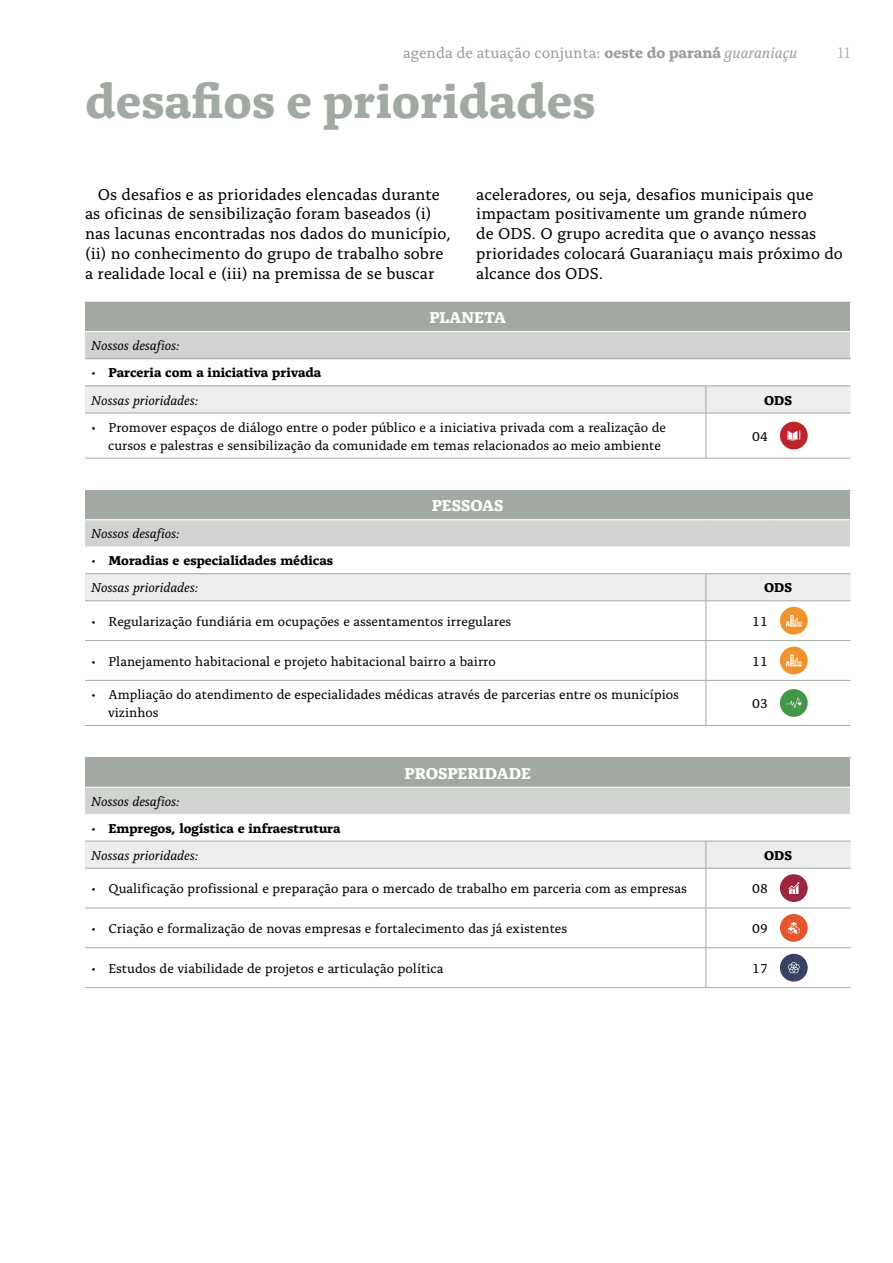
<style>
.page{position:relative;width:893px;height:1263px;background:#fff}
.page>*{position:absolute;margin:0;border:0;box-sizing:border-box;transform-origin:0 0}
.t1{font:700 49.5px "Alda OT";color:#a1aaa2}
.t2{font:300 21px "Alda OT";color:#9d9d9c}
.t3{font:16.5px/19.8px "Alda OT";color:#000}
.t4{font:700 16.5px "Alda OT";color:#fff}
.t5{font:15.6px "Alda OT";color:#9d9d9c}
.t6{font:13.5px/18px "Alda OT";color:#000}
.t7{font:700 13.5px/27.2px "Alda OT";color:#000}
.t8{font:italic 13.5px "Alda OT";color:#000}
.s1{font-weight:700}
.s2{font-style:italic}
.s3{font-weight:400}
.s4{font-weight:400;font-style:italic}
</style>
<div class="page">
<div style="left:85px;top:302px;width:765px;height:30px;background:#a1aaa2"></div>
<div style="left:85px;top:332px;width:765px;height:27px;background:#d0d3cf"></div>
<svg style="left:85px;top:386px;width:765px;height:27px;background:#e9eae9"></svg>
<hr style="left:85px;top:413px;width:621px;height:1px;background:#a1aaa2">
<hr style="left:705px;top:413px;width:1px;height:45px;background:#a1aaa2">
<hr style="left:85px;top:458px;width:621px;height:1px;background:#a1aaa2">
<hr style="left:706px;top:458px;width:68px;height:1px;background:#a1aaa2">
<hr style="left:774px;top:458px;width:76px;height:1px;background:#a1aaa2">
<hr style="left:706px;top:413px;width:68px;height:1px;background:#a1aaa2">
<hr style="left:774px;top:413px;width:76px;height:1px;background:#a1aaa2">
<hr style="left:774px;top:302px;width:77px;height:1px;background:#a1aaa2">
<hr style="left:85px;top:331px;width:621px;height:1px;background:#fff">
<hr style="left:706px;top:331px;width:68px;height:1px;background:#fff">
<hr style="left:774px;top:331px;width:77px;height:1px;background:#fff">
<hr style="left:85px;top:385px;width:621px;height:1px;background:#a1aaa2">
<hr style="left:706px;top:385px;width:68px;height:1px;background:#a1aaa2">
<hr style="left:774px;top:385px;width:76px;height:1px;background:#a1aaa2">
<hr style="left:85px;top:358px;width:621px;height:1px;background:#a1aaa2">
<hr style="left:706px;top:358px;width:68px;height:1px;background:#a1aaa2">
<hr style="left:774px;top:358px;width:77px;height:1px;background:#a1aaa2">
<svg style="left:780px;top:422px;width:28px;height:27px"></svg>
<div style="left:85px;top:490px;width:765px;height:30px;background:#a1aaa2"></div>
<div style="left:85px;top:520px;width:765px;height:27px;background:#d0d3cf"></div>
<hr style="left:85px;top:546px;width:621px;height:1px;background:#fff">
<hr style="left:706px;top:546px;width:68px;height:1px;background:#fff">
<hr style="left:774px;top:546px;width:77px;height:1px;background:#fff">
<hr style="left:85px;top:573px;width:621px;height:1px;background:#a1aaa2">
<div style="left:85px;top:574px;width:765px;height:26px;background:#ecedec"></div>
<hr style="left:85px;top:600px;width:621px;height:1px;background:#a1aaa2">
<hr style="left:705px;top:601px;width:1px;height:39px;background:#a1aaa2">
<hr style="left:85px;top:640px;width:621px;height:1px;background:#a1aaa2">
<hr style="left:706px;top:640px;width:68px;height:1px;background:#a1aaa2">
<hr style="left:705px;top:641px;width:1px;height:39px;background:#a1aaa2">
<hr style="left:774px;top:640px;width:76px;height:1px;background:#a1aaa2">
<hr style="left:85px;top:680px;width:621px;height:1px;background:#a1aaa2">
<hr style="left:706px;top:680px;width:68px;height:1px;background:#a1aaa2">
<hr style="left:705px;top:681px;width:1px;height:44px;background:#a1aaa2">
<hr style="left:774px;top:680px;width:76px;height:1px;background:#a1aaa2">
<hr style="left:85px;top:725px;width:621px;height:1px;background:#a1aaa2">
<hr style="left:706px;top:725px;width:68px;height:1px;background:#a1aaa2">
<hr style="left:774px;top:725px;width:76px;height:1px;background:#a1aaa2">
<hr style="left:706px;top:573px;width:68px;height:1px;background:#a1aaa2">
<hr style="left:774px;top:573px;width:76px;height:1px;background:#a1aaa2">
<hr style="left:706px;top:600px;width:68px;height:1px;background:#a1aaa2">
<hr style="left:774px;top:600px;width:76px;height:1px;background:#a1aaa2">
<hr style="left:774px;top:490px;width:77px;height:1px;background:#a1aaa2">
<hr style="left:85px;top:519px;width:621px;height:1px;background:#fff">
<hr style="left:706px;top:519px;width:68px;height:1px;background:#fff">
<hr style="left:774px;top:519px;width:77px;height:1px;background:#fff">
<svg style="left:780px;top:607px;width:28px;height:28px"></svg>
<svg style="left:780px;top:647px;width:28px;height:27px"></svg>
<svg style="left:780px;top:689px;width:28px;height:28px"></svg>
<div style="left:85px;top:758px;width:765px;height:29px;background:#a1aaa2"></div>
<div style="left:85px;top:787px;width:765px;height:27px;background:#d0d3cf"></div>
<div style="left:85px;top:841px;width:765px;height:27px;background:#ecedec"></div>
<hr style="left:85px;top:868px;width:621px;height:1px;background:#a1aaa2">
<hr style="left:705px;top:868px;width:1px;height:40px;background:#a1aaa2">
<hr style="left:85px;top:908px;width:621px;height:1px;background:#a1aaa2">
<hr style="left:706px;top:908px;width:68px;height:1px;background:#a1aaa2">
<hr style="left:705px;top:908px;width:1px;height:39px;background:#a1aaa2">
<hr style="left:774px;top:908px;width:76px;height:1px;background:#a1aaa2">
<hr style="left:85px;top:947px;width:621px;height:1px;background:#a1aaa2">
<hr style="left:706px;top:947px;width:68px;height:1px;background:#a1aaa2">
<hr style="left:705px;top:948px;width:1px;height:39px;background:#a1aaa2">
<hr style="left:774px;top:947px;width:76px;height:1px;background:#a1aaa2">
<hr style="left:85px;top:987px;width:621px;height:1px;background:#a1aaa2">
<hr style="left:706px;top:987px;width:68px;height:1px;background:#a1aaa2">
<hr style="left:774px;top:987px;width:76px;height:1px;background:#a1aaa2">
<hr style="left:706px;top:841px;width:68px;height:1px;background:#a1aaa2">
<hr style="left:774px;top:841px;width:76px;height:1px;background:#a1aaa2">
<hr style="left:706px;top:868px;width:68px;height:1px;background:#a1aaa2">
<hr style="left:774px;top:868px;width:76px;height:1px;background:#a1aaa2">
<hr style="left:85px;top:757px;width:621px;height:1px;background:#a1aaa2">
<hr style="left:706px;top:757px;width:68px;height:1px;background:#a1aaa2">
<hr style="left:774px;top:757px;width:77px;height:1px;background:#a1aaa2">
<hr style="left:85px;top:787px;width:621px;height:1px;background:#fff">
<hr style="left:706px;top:787px;width:68px;height:1px;background:#fff">
<hr style="left:774px;top:787px;width:77px;height:1px;background:#fff">
<svg style="left:780px;top:874px;width:28px;height:28px"></svg>
<svg style="left:780px;top:914px;width:28px;height:28px"></svg>
<svg style="left:780px;top:954px;width:28px;height:27px"></svg>
<p class="t5" style="left:403px;top:47px;width:396px">agenda de atuação conjunta: <span class="s1">oeste do paraná</span> <span class="s2">guaraniaçu</span></p>
<h2 class="t2" style="left:837px;top:43px;width:14px">11</h2>
<h1 class="t1" style="left:85px;top:81px;width:512px">desafios e prioridades</h1>
<p class="t3" style="left:85px;top:186px;width:367px;text-indent:13px">Os desafios e as prioridades elencadas durante as oficinas de sensibilização foram baseados (i) nas lacunas encontradas nos dados do município, (ii) no conhecimento do grupo de trabalho sobre a realidade local e (iii) na premissa de se buscar</p>
<p class="t3" style="left:476px;top:186px;width:368px">aceleradores, ou seja, desafios municipais que impactam positivamente um grande número<br>de ODS. O grupo acredita que o avanço nessas prioridades colocará Guaraniaçu mais próximo do alcance dos ODS.</p>
<p class="t4" style="left:429px;top:311px;width:78px">PLANETA</p>
<p class="t8" style="left:91px;top:340px;width:90px">Nossos desafios:</p>
<p class="t7" style="left:91px;top:360px;width:232px"><span class="s3">•</span> Parceria com a iniciativa privada<br><span class="s4">Nossas prioridades:</span></p>
<p class="t7" style="left:764px;top:388px;width:29px">ODS</p>
<p class="t6" style="left:108px;top:419px;width:559px;text-indent:-17px">• Promover espaços de diálogo entre o poder público e a iniciativa privada com a realização de cursos e palestras e sensibilização da comunidade em temas relacionados ao meio ambiente</p>
<p class="t6" style="left:752px;top:428px;width:17px">04</p>
<p class="t8" style="left:91px;top:528px;width:90px">Nossos desafios:</p>
<p class="t7" style="left:91px;top:548px;width:244px"><span class="s3">•</span> Moradias e especialidades médicas<br><span class="s4">Nossas prioridades:</span></p>
<p class="t4" style="left:432px;top:499px;width:73px">PESSOAS</p>
<p class="t7" style="left:764px;top:575px;width:29px">ODS</p>
<p class="t6" style="left:91px;top:613px;width:422px">• Regularização fundiária em ocupações e assentamentos irregulares</p>
<p class="t6" style="left:752px;top:613px;width:17px">11</p>
<p class="t6" style="left:91px;top:653px;width:406px">• Planejamento habitacional e projeto habitacional bairro a bairro</p>
<p class="t6" style="left:752px;top:653px;width:17px">11</p>
<p class="t6" style="left:108px;top:687px;width:572px;text-indent:-17px">• Ampliação do atendimento de especialidades médicas através de parcerias entre os municípios vizinhos</p>
<p class="t6" style="left:752px;top:696px;width:17px">03</p>
<p class="t8" style="left:91px;top:796px;width:90px">Nossos desafios:</p>
<p class="t7" style="left:91px;top:816px;width:251px"><span class="s3">•</span> Empregos, logística e infraestrutura<br><span class="s4">Nossas prioridades:</span></p>
<p class="t4" style="left:405px;top:766px;width:128px">PROSPERIDADE</p>
<p class="t7" style="left:764px;top:843px;width:29px">ODS</p>
<p class="t6" style="left:91px;top:881px;width:597px">• Qualificação profissional e preparação para o mercado de trabalho em parceria com as empresas</p>
<p class="t6" style="left:752px;top:881px;width:17px">08</p>
<p class="t6" style="left:91px;top:920px;width:478px">• Criação e formalização de novas empresas e fortalecimento das já existentes</p>
<p class="t6" style="left:752px;top:920px;width:17px">09</p>
<p class="t6" style="left:91px;top:960px;width:354px">• Estudos de viabilidade de projetos e articulação política</p>
<p class="t6" style="left:752px;top:960px;width:17px">17</p>
</div>
